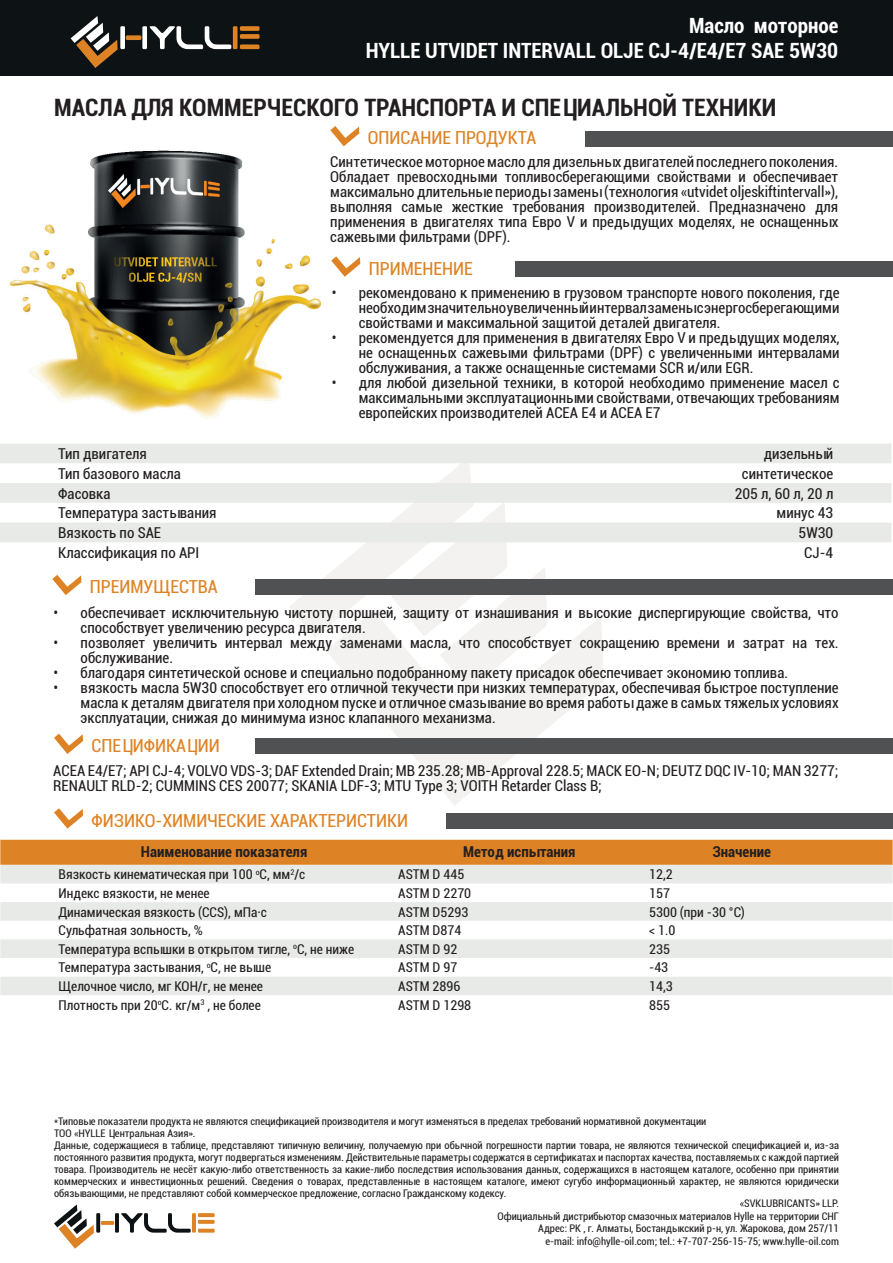
<style>
.page{position:relative;width:893px;height:1263px;background:#fff}
.page>*{position:absolute;margin:0;border:0;box-sizing:border-box;transform-origin:0 0}
.t1{font:700 condensed 24px "Roboto";color:#231f20}
.t2{font:700 condensed 21px/25.2px "Roboto";color:#fff;text-align:right}
.t3{font:condensed 18px "Roboto";color:#de8325}
.t4{font:condensed 15px/15px "Roboto";color:#231f20;text-align:justify}
.t5{font:700 condensed 15px "Roboto";color:#231f20}
.t6{font:condensed 13.5px "Roboto";color:#231f20}
.t7{font:condensed 10.5px/12px "Roboto";color:#231f20;text-align:right}
</style>
<div class="page">
<div style="left:0;top:0;width:893px;height:76px;background:#0d1214"></div>
<svg style="left:71px;top:16px;width:189px;height:52px"></svg>
<svg style="left:290px;top:542px;width:257px;height:95px"></svg>
<svg style="left:326px;top:610px;width:278px;height:195px"></svg>
<svg style="left:54px;top:1204px;width:161px;height:45px"></svg>
<div style="left:585px;top:131px;width:307px;height:15px;background:#4f5153"></div>
<svg style="left:330px;top:126px;width:29px;height:20px"></svg>
<div style="left:516px;top:261px;width:377px;height:16px;background:#4f5153"></div>
<svg style="left:331px;top:256px;width:29px;height:21px"></svg>
<div style="left:256px;top:579px;width:637px;height:16px;background:#4f5153"></div>
<svg style="left:52px;top:575px;width:29px;height:20px"></svg>
<div style="left:256px;top:738px;width:637px;height:16px;background:#4f5153"></div>
<svg style="left:54px;top:734px;width:29px;height:20px"></svg>
<div style="left:446px;top:813px;width:447px;height:16px;background:#4f5153"></div>
<svg style="left:54px;top:808px;width:29px;height:21px"></svg>
<div style="left:0;top:840px;width:893px;height:25px;background:#de8325"></div>
<svg style="left:0;top:865px;width:893px;height:130px;fill:#e8eae8"></svg>
<img style="left:9px;top:150px;width:312px;height:269px">
<svg style="left:0;top:443px;width:891px;height:99px;fill:#e8eae8"></svg>
<h2 class="t2" style="left:366px;top:12px;width:474px">Масло моторное<br>HYLLE UTVIDET INTERVALL OLJE CJ-4/E4/E7 SAE 5W30</h2>
<h1 class="t1" style="left:54px;top:91px;width:724px">МАСЛА ДЛЯ КОММЕРЧЕСКОГО ТРАНСПОРТА И СПЕЦИАЛЬНОЙ ТЕХНИКИ</h1>
<p class="t3" style="left:368px;top:125px;width:170px">ОПИСАНИЕ ПРОДУКТА</p>
<p class="t4" style="left:330px;top:154px;width:509px">Синтетическое моторное масло для дизельных двигателей последнего поколения.<br>Обладает превосходными топливосберегающими свойствами и обеспечивает максимально длительные периоды замены (технология «utvidet oljeskiftintervall»), выполняя самые жесткие требования производителей. Предназначено для применения в двигателях типа Евро V и предыдущих моделях, не оснащенных сажевыми фильтрами (DPF).</p>
<p class="t3" style="left:369px;top:256px;width:106px">ПРИМЕНЕНИЕ</p>
<p class="t4" style="left:359px;top:284px;width:482px;text-indent:-27px">• рекомендовано к применению в грузовом транспорте нового поколения, где необходим значительно увеличенный интервал замены с энергосберегающими свойствами и максимальной защитой деталей двигателя.</p>
<p class="t4" style="left:359px;top:329px;width:482px;text-indent:-27px">• рекомендуется для применения в двигателях Евро V и предыдущих моделях, не оснащенных сажевыми фильтрами (DPF) с увеличенными интервалами обслуживания, а также оснащенные системами SCR и/или EGR.</p>
<p class="t4" style="left:359px;top:374px;width:482px;text-indent:-27px">• для любой дизельной техники, в которой необходимо применение масел с максимальными эксплуатационными свойствами, отвечающих требованиям европейских производителей ACEA E4 и ACEA E7</p>
<p class="t4" style="left:58px;top:446px;width:90px">Тип двигателя</p>
<p class="t4" style="left:764px;top:446px;width:71px">дизельный</p>
<p class="t4" style="left:58px;top:465px;width:124px">Тип базового масла</p>
<p class="t4" style="left:742px;top:465px;width:93px">синтетическое</p>
<p class="t4" style="left:58px;top:485px;width:54px">Фасовка</p>
<p class="t4" style="left:735px;top:485px;width:100px">205 л, 60 л, 20 л</p>
<p class="t4" style="left:58px;top:505px;width:160px">Температура застывания</p>
<p class="t4" style="left:777px;top:505px;width:58px">минус 43</p>
<p class="t4" style="left:58px;top:525px;width:104px">Вязкость по SAE</p>
<p class="t4" style="left:799px;top:525px;width:36px">5W30</p>
<p class="t4" style="left:58px;top:544px;width:143px">Классификация по API</p>
<p class="t4" style="left:804px;top:544px;width:31px">CJ-4</p>
<p class="t3" style="left:90px;top:574px;width:129px">ПРЕИМУЩЕСТВА</p>
<p class="t4" style="left:81px;top:604px;width:759px;text-indent:-27px">• обеспечивает исключительную чистоту поршней, защиту от изнашивания и высокие диспергирующие свойства, что способствует увеличению ресурса двигателя.</p>
<p class="t4" style="left:81px;top:634px;width:759px;text-indent:-27px">• позволяет увеличить интервал между заменами масла, что способствует сокращению времени и затрат на тех. обслуживание.</p>
<p class="t4" style="left:54px;top:664px;width:736px">• благодаря синтетической основе и специально подобранному пакету присадок обеспечивает экономию топлива.</p>
<p class="t4" style="left:81px;top:679px;width:759px;text-indent:-27px">• вязкость масла 5W30 способствует его отличной текучести при низких температурах, обеспечивая быстрое поступление масла к деталям двигателя при холодном пуске и отличное смазывание во время работы даже в самых тяжелых условиях эксплуатации, снижая до минимума износ клапанного механизма.</p>
<p class="t3" style="left:92px;top:733px;width:130px">СПЕЦИФИКАЦИИ</p>
<p class="t4" style="left:53px;top:763px;width:786px">АСЕА Е4/Е7; API СJ-4; VOLVO VDS-3; DAF Extended Drain; MB 235.28; MB-Approval 228.5; MACK EO-N; DEUTZ DQC IV-10; MAN 3277;<br>RENAULT RLD-2; CUMMINS CES 20077; SKANIA LDF-3; MTU Type 3; VOITH Retarder Class B;</p>
<p class="t3" style="left:92px;top:808px;width:318px">ФИЗИКО-ХИМИЧЕСКИЕ ХАРАКТЕРИСТИКИ</p>
<p class="t5" style="left:141px;top:841px;width:168px">Наименование показателя</p>
<p class="t5" style="left:463px;top:841px;width:114px">Метод испытания</p>
<p class="t5" style="left:712px;top:841px;width:60px">Значение</p>
<p class="t6" style="left:59px;top:865px;width:248px">Вязкость кинематическая при 100 <sup>о</sup>С, мм<sup>2</sup>/с</p>
<p class="t6" style="left:398px;top:865px;width:68px">ASTM D 445</p>
<p class="t6" style="left:649px;top:865px;width:25px">12,2</p>
<p class="t6" style="left:59px;top:884px;width:153px">Индекс вязкости, не менее</p>
<p class="t6" style="left:398px;top:884px;width:75px">ASTM D 2270</p>
<p class="t6" style="left:649px;top:884px;width:22px">157</p>
<p class="t6" style="left:59px;top:902px;width:210px">Динамическая вязкость (CCS), мПа·с</p>
<p class="t6" style="left:398px;top:902px;width:72px">ASTM D5293</p>
<p class="t6" style="left:649px;top:902px;width:97px">5300 (при -30 °C)</p>
<p class="t6" style="left:59px;top:921px;width:146px">Сульфатная зольность, %</p>
<p class="t6" style="left:398px;top:921px;width:65px">ASTM D874</p>
<p class="t6" style="left:649px;top:921px;width:28px">&lt; 1.0</p>
<p class="t6" style="left:59px;top:939px;width:297px">Температура вспышки в открытом тигле, <sup>о</sup>С, не ниже</p>
<p class="t6" style="left:398px;top:939px;width:61px">ASTM D 92</p>
<p class="t6" style="left:649px;top:939px;width:22px">235</p>
<p class="t6" style="left:59px;top:958px;width:214px">Температура застывания, <sup>о</sup>С, не выше</p>
<p class="t6" style="left:398px;top:958px;width:61px">ASTM D 97</p>
<p class="t6" style="left:649px;top:958px;width:21px">-43</p>
<p class="t6" style="left:59px;top:977px;width:206px">Щелочное число, мг КОН/г, не менее</p>
<p class="t6" style="left:398px;top:977px;width:64px">ASTM 2896</p>
<p class="t6" style="left:649px;top:977px;width:25px">14,3</p>
<p class="t6" style="left:59px;top:995px;width:204px">Плотность при 20<sup>о</sup>С. кг/м<sup>3</sup> , не более</p>
<p class="t6" style="left:398px;top:995px;width:75px">ASTM D 1298</p>
<p class="t6" style="left:649px;top:995px;width:22px">855</p>
<p class="t7" style="left:54px;top:1115px;width:786px;text-align:left">*Типовые показатели продукта не являются спецификацией производителя и могут изменяться в пределах требований нормативной документации<br>ТОО «HYLLE Центральная Азия».<br>Данные, содержащиеся в таблице, представляют типичную величину, получаемую при обычной погрешности партии товара, не являются технической спецификацией и, из-за постоянного развития продукта, могут подвергаться изменениям. Действительные параметры содержатся в сертификатах и паспортах качества, поставляемых с каждой партией товара. Производитель не несёт какую-либо ответственность за какие-либо последствия использования данных, содержащихся в настоящем каталоге, особенно при принятии коммерческих и инвестиционных решений. Сведения о товарах, представленные в настоящем каталоге, имеют сугубо информационный характер, не являются юридически обязывающими, не представляют собой коммерческое предложение, согласно Гражданскому кодексу.</p>
<p class="t7" style="left:497px;top:1197px;width:343px;line-height:12.6px">«SVKLUBRICANTS» LLP.<br>Официальный дистрибьютор смазочных материалов Hylle на территории СНГ Адрес: РК , г. Алматы, Бостандыкский р-н, ул. Жарокова, дом 257/11<br>e-mail: info@hylle-oil.com; tel.: +7-707-256-15-75; www.hylle-oil.com</p>
</div>
